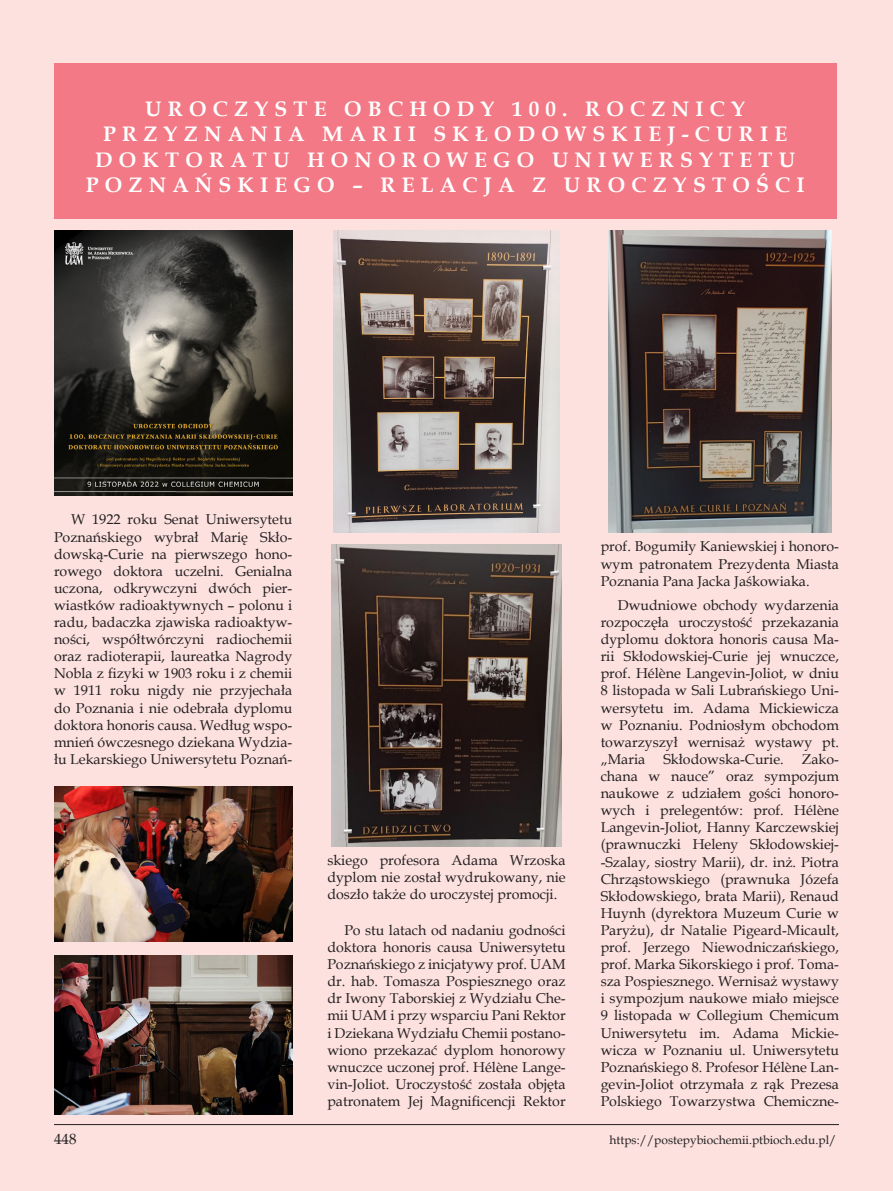
<style>
.page{position:relative;width:893px;height:1191px;background:#fce1df}
.page>*{position:absolute;margin:0;border:0;box-sizing:border-box;transform-origin:0 0}
.Tytul_glowny{font:700 21px/25.2px "Book Antiqua";letter-spacing:.295em;color:#fff;text-align:center}
.t1{font:15px "Book Antiqua";color:#231f20}
.Body_tekst{font:14.25px/17.1px "Book Antiqua";color:#231f20;text-align:justify}
.t2{font:12px "Book Antiqua";color:#231f20}
</style>
<div class="page">
<hr style="left:54px;top:1124px;width:785px;height:1px;background:#231f20">
<div style="left:54px;top:64px;width:782px;height:155px;background:#f27985"></div>
<img style="left:54px;top:231px;width:238px;height:264px">
<img style="left:54px;top:786px;width:238px;height:155px">
<img style="left:54px;top:955px;width:238px;height:159px">
<img style="left:333px;top:231px;width:227px;height:301px">
<img style="left:331px;top:544px;width:231px;height:302px">
<img style="left:609px;top:231px;width:222px;height:301px">
<p class="Tytul_glowny" style="left:86px;top:96px;width:720px">UROCZYSTE OBCHODY 100. ROCZNICY PRZYZNANIA MARII SKŁODOWSKIEJ-CURIE DOKTORATU HONOROWEGO UNIWERSYTETU POZNAŃSKIEGO – RELACJA Z UROCZYSTOŚCI</p>
<p class="Body_tekst" style="left:54px;top:510px;width:240px;text-indent:17px">W 1922 roku Senat Uniwersytetu Poznańskiego wybrał Marię Skło&shy;dowską-Curie na pierwszego hono&shy;rowego doktora uczelni. Genialna uczona, odkrywczyni dwóch pier&shy;wiastków radioaktywnych – polonu i radu, badaczka zjawiska radioaktyw&shy;ności, współtwórczyni radiochemii oraz radioterapii, laureatka Nagrody Nobla z fizyki w 1903 roku i z chemii w 1911 roku nigdy nie przyjechała do Poznania i nie odebrała dyplomu doktora honoris causa. Według wspo&shy;mnień ówczesnego dziekana Wydzia&shy;łu Lekarskiego Uniwersytetu Poznań-</p>
<p class="Body_tekst" style="left:327px;top:851px;width:240px">skiego profesora Adama Wrzoska dyplom nie został wydrukowany, nie doszło także do uroczystej promocji.</p>
<p class="Body_tekst" style="left:327px;top:921px;width:240px;text-indent:17px">Po stu latach od nadaniu godności doktora honoris causa Uniwersytetu Poznańskiego z inicjatywy prof. UAM dr. hab. Tomasza Pospiesznego oraz dr Iwony Taborskiej z Wydziału Che&shy;mii UAM i przy wsparciu Pani Rektor i Dziekana Wydziału Chemii postano&shy;wiono przekazać dyplom honorowy wnuczce uczonej prof. Hélène Lange&shy;vin-Joliot. Uroczystość została objęta patronatem Jej Magnificencji Rektor</p>
<p class="Body_tekst" style="left:601px;top:538px;width:240px">prof. Bogumiły Kaniewskiej i honoro&shy;wym patronatem Prezydenta Miasta Poznania Pana Jacka Jaśkowiaka.</p>
<p class="Body_tekst" style="left:601px;top:596px;width:240px;text-indent:17px">Dwudniowe obchody wydarzenia rozpoczęła uroczystość przekazania dyplomu doktora honoris causa Ma&shy;rii Skłodowskiej-Curie jej wnuczce, prof. Hélène Langevin-Joliot, w dniu 8 listopada w Sali Lubrańskiego Uni&shy;wersytetu im. Adama Mickiewicza w Poznaniu. Podniosłym obchodom towarzyszył wernisaż wystawy pt. „Maria</p>
<p class="Body_tekst" style="left:663px;top:750px;width:122px">Skłodowska-Curie.</p>
<p class="Body_tekst" style="left:601px;top:750px;width:240px;text-indent:201px">Zako&shy;chana w nauce” oraz sympozjum naukowe z udziałem gości honoro&shy;wych i prelegentów: prof. Hélène Langevin-Joliot, Hanny Karczewskiej (prawnuczki Heleny Skłodowskiej--Szalay, siostry Marii), dr. inż. Piotra Chrząstowskiego (prawnuka Józefa Skłodowskiego, brata Marii), Renaud Huynh (dyrektora Muzeum Curie w Paryżu), dr Natalie Pigeard-Micault, prof. Jerzego Niewodniczańskiego, prof. Marka Sikorskiego i prof. Toma&shy;sza Pospiesznego. Wernisaż wystawy i sympozjum naukowe miało miejsce 9 listopada w Collegium Chemicum Uniwersytetu im. Adama Mickie&shy;wicza w Poznaniu ul. Uniwersytetu Poznańskiego 8. Profesor Hélène Lan&shy;gevin-Joliot otrzymała z rąk Prezesa Polskiego Towarzystwa Chemiczne-</p>
<p class="t1" style="left:54px;top:1128px;width:24px">448</p>
<p class="t2" style="left:610px;top:1131px;width:228px">https://postepybiochemii.ptbioch.edu.pl/</p>
</div>
